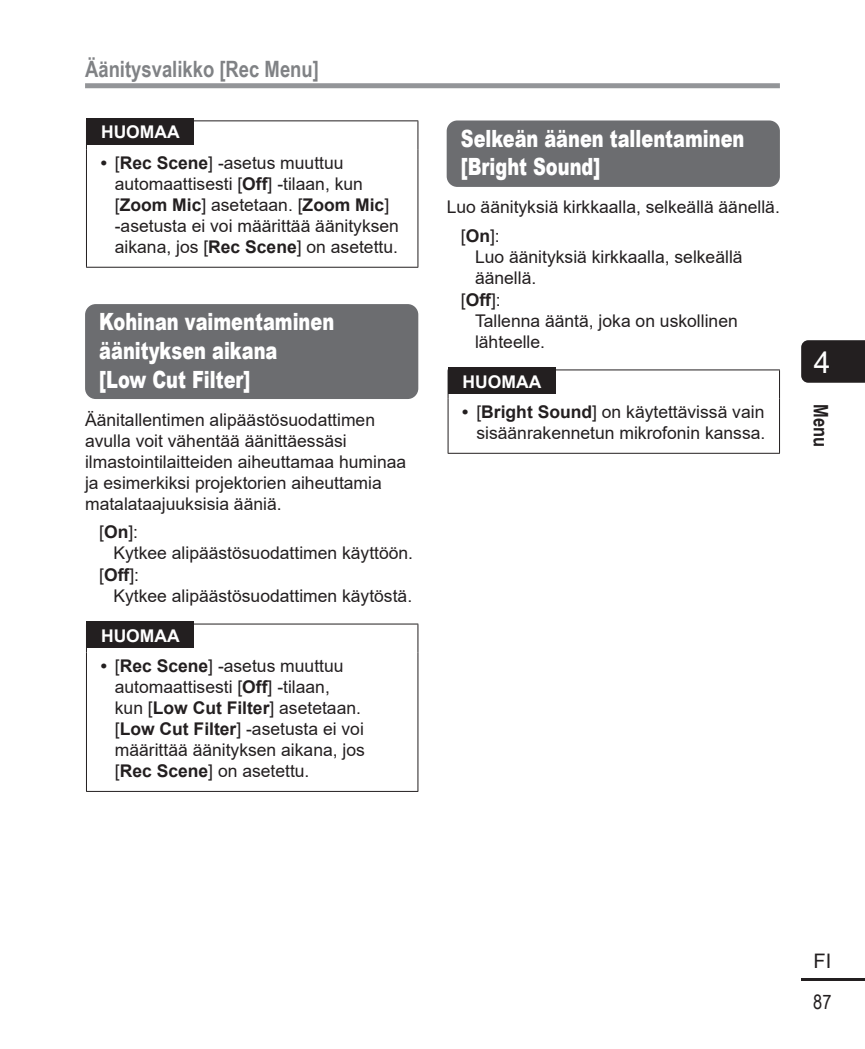
<style>
.page{position:relative;width:865px;height:1049px;background:#fff}
.page>*{position:absolute;margin:0;border:0;box-sizing:border-box;transform-origin:0 0}
.t1{font:30px "Arial";color:#fff}
.t2{font:900 23.75px/28.5px "Arial";color:#fff;scale:.75 1}
.t3{font:700 22.5px "Arial Narrow";color:#808285}
.t4{font:700 20px "Arial Narrow";color:#231f20}
.t5{font:20px "Arial Narrow";color:#231f20}
.t6{font:20px "Arial";color:#231f20}
.t7{font:17.5px/21px "Arial";color:#231f20}
.t8{font:700 17.5px "Arial";color:#fff}
.s1{font-weight:700}
</style>
<div class="page">
<hr style="left:801px;top:978px;width:64px;height:3px;background:#231f20">
<div style="left:801px;top:340px;width:64px;height:43px;background:#231f20"></div>
<div style="left:85px;top:83px;width:695px;height:5px;background:#939598"></div>
<div style="left:85px;top:304px;width:333px;height:95px;background:#6c6d70;border-radius:11px"></div>
<hr style="left:86px;top:149px;width:1px;height:118px;background:#231f20">
<hr style="left:417px;top:149px;width:1px;height:118px;background:#231f20">
<hr style="left:86px;top:267px;width:332px;height:1px;background:#231f20">
<hr style="left:86px;top:120px;width:332px;height:1px;background:#231f20">
<svg style="left:417px;top:121px;width:1px;height:28px"></svg>
<div style="left:86px;top:119px;width:108px;height:26px;background:#231f20"></div>
<hr style="left:86px;top:652px;width:1px;height:139px;background:#231f20">
<hr style="left:417px;top:652px;width:1px;height:139px;background:#231f20">
<hr style="left:86px;top:791px;width:332px;height:1px;background:#231f20">
<hr style="left:86px;top:624px;width:332px;height:1px;background:#231f20">
<svg style="left:417px;top:624px;width:1px;height:28px"></svg>
<div style="left:86px;top:622px;width:108px;height:26px;background:#231f20"></div>
<div style="left:446px;top:120px;width:334px;height:67px;background:#6c6d70;border-radius:11px"></div>
<hr style="left:447px;top:398px;width:1px;height:55px;background:#231f20">
<hr style="left:779px;top:398px;width:1px;height:55px;background:#231f20">
<hr style="left:447px;top:453px;width:333px;height:1px;background:#231f20">
<hr style="left:447px;top:369px;width:333px;height:1px;background:#231f20">
<svg style="left:447px;top:370px;width:1px;height:28px"></svg>
<svg style="left:779px;top:370px;width:1px;height:28px"></svg>
<div style="left:448px;top:368px;width:107px;height:26px;background:#231f20"></div>
<p class="t3" style="left:85px;top:52px;width:235px">Äänitysvalikko [Rec Menu]</p>
<p class="t8" style="left:101px;top:120px;width:80px">HUOMAA</p>
<p class="t7" style="left:115px;top:152px;width:286px;text-indent:-14px"><span class="s1">•</span> [<span class="s1">Rec Scene</span>] -asetus muuttuu automaattisesti [<span class="s1">Off</span>] -tilaan, kun [<span class="s1">Zoom Mic</span>] asetetaan. [<span class="s1">Zoom Mic</span>] -asetusta ei voi määrittää äänityksen aikana, jos [<span class="s1">Rec Scene</span>] on asetettu.</p>
<h2 class="t2" style="left:99px;top:307px;width:315px">Kohinan vaimentaminen äänityksen aikana<br>[Low Cut Filter]</h2>
<p class="t7" style="left:85px;top:409px;width:322px">Äänitallentimen alipäästösuodattimen avulla voit vähentää äänittäessäsi ilmastointilaitteiden aiheuttamaa huminaa ja esimerkiksi projektorien aiheuttamia matalataajuuksisia ääniä.</p>
<p class="t7" style="left:113px;top:521px;width:301px;text-indent:-14px">[<span class="s1">On</span>]:<br>Kytkee alipäästösuodattimen käyttöön.</p>
<p class="t7" style="left:113px;top:565px;width:300px;text-indent:-14px">[<span class="s1">Off</span>]:<br>Kytkee alipäästösuodattimen käytöstä.</p>
<p class="t8" style="left:101px;top:623px;width:80px">HUOMAA</p>
<p class="t7" style="left:115px;top:655px;width:251px;text-indent:-14px"><span class="s1">•</span> [<span class="s1">Rec Scene</span>] -asetus muuttuu automaattisesti [<span class="s1">Off</span>] -tilaan,<br>kun [<span class="s1">Low Cut Filter</span>] asetetaan. [<span class="s1">Low Cut Filter</span>] -asetusta ei voi määrittää äänityksen aikana, jos [<span class="s1">Rec Scene</span>] on asetettu.</p>
<h2 class="t2" style="left:461px;top:123px;width:379px">Selkeän äänen tallentaminen [Bright Sound]</h2>
<p class="t7" style="left:461px;top:193px;width:320px;line-height:28px;text-indent:-14px">Luo äänityksiä kirkkaalla, selkeällä äänellä. [<span class="s1">On</span>]:</p>
<p class="t7" style="left:475px;top:246px;width:269px">Luo äänityksiä kirkkaalla, selkeällä äänellä.</p>
<p class="t7" style="left:475px;top:289px;width:264px;text-indent:-14px">[<span class="s1">Off</span>]:<br>Tallenna ääntä, joka on uskollinen lähteelle.</p>
<p class="t8" style="left:462px;top:369px;width:80px">HUOMAA</p>
<p class="t7" style="left:462px;top:401px;width:304px;text-align:right"><span class="s1">•</span> [<span class="s1">Bright Sound</span>] on käytettävissä vain sisäänrakennetun mikrofonin kanssa.</p>
<h1 class="t1" style="left:814px;top:342px;width:18px">4</h1>
<p class="t4" style="left:836px;top:404px;width:44px;rotate:90deg">Menu</p>
<p class="t6" style="left:813px;top:947px;width:19px">FI</p>
<p class="t5" style="left:813px;top:988px;width:20px">87</p>
</div>
